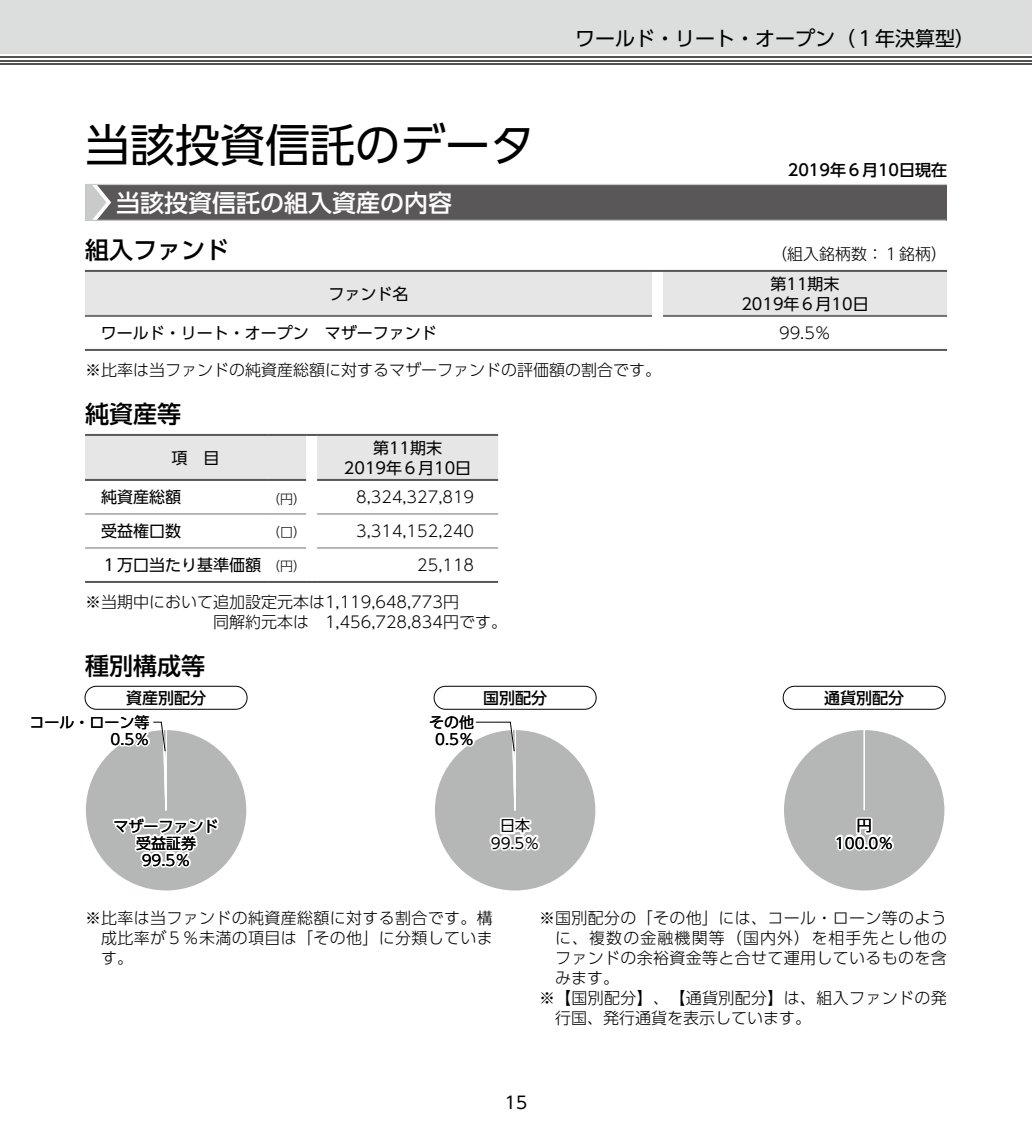
<style>
.page{position:relative;width:1032px;height:1134px;background:#fff}
.page>*{position:absolute;margin:0;border:0;box-sizing:border-box;transform-origin:0 0}
.t1{font:45px "UD Shin Go Pro";color:#000}
.t2{font:500 24px "UD Shin Go Pro";color:#000}
.t3{font:500 24px "UD Shin Go Pro";color:#fff}
.t4{font:20px "UD Shin Go Pro";color:#000}
.t5{font:17px "UD Shin Go Pro";color:#000}
.t6{font:300 16px/20px "UD Shin Go Pro";color:#000}
.t7{font:300 16px/20px "UD Shin Go Pro";letter-spacing:.02em;color:#000;text-align:justify}
.t8{font:16px/20px "UD Shin Go Pro";color:#000;text-align:center}
.t9{font:500 16px "UD Shin Go Pro";color:#000}
.t10{font:300 16px "UD Shin Go Pro";letter-spacing:.07em;color:#000}
.t11{font:15px/17px "UD Shin Go Pro";color:#000;text-align:center}
.t12{font:300 13px "UD Shin Go Pro";color:#000}
.s1{font-weight:300;font-size:13px}
</style>
<div class="page">
<div style="left:0;top:0;width:1032px;height:54px;background:#dcdddd"></div>
<hr style="left:0;top:63px;width:1032px;height:2px;background:#545251">
<hr style="left:0;top:60px;width:1032px;height:1px;background:#545251">
<hr style="left:0;top:56px;width:1032px;height:2px;background:#545251">
<div style="left:85px;top:184px;width:862px;height:36px;background:#595757"></div>
<hr style="left:85px;top:220px;width:861px;height:1px;background:#c9caca">
<hr style="left:85px;top:184px;width:862px;height:1px;background:#c9caca">
<svg style="left:85px;top:185px;width:26px;height:35px"></svg>
<div style="left:85px;top:270px;width:862px;height:45px;background:#e6e6e6"></div>
<hr style="left:663px;top:270px;width:284px;height:2px;background:#595757">
<hr style="left:85px;top:349px;width:567px;height:2px;background:#595757">
<svg style="left:652px;top:349px;width:11px;height:2px"></svg>
<hr style="left:663px;top:349px;width:284px;height:2px;background:#595757">
<hr style="left:85px;top:315px;width:567px;height:2px;background:#727171">
<hr style="left:663px;top:315px;width:284px;height:2px;background:#727171">
<div style="left:85px;top:434px;width:413px;height:46px;background:#e6e6e6"></div>
<hr style="left:317px;top:434px;width:181px;height:2px;background:#595757">
<hr style="left:85px;top:479px;width:182px;height:2px;background:#595757">
<hr style="left:267px;top:479px;width:39px;height:2px;background:#595757">
<hr style="left:85px;top:581px;width:182px;height:2px;background:#595757">
<hr style="left:267px;top:581px;width:39px;height:2px;background:#595757">
<svg style="left:306px;top:581px;width:11px;height:2px"></svg>
<hr style="left:317px;top:581px;width:181px;height:2px;background:#595757">
<hr style="left:317px;top:479px;width:181px;height:2px;background:#595757">
<hr style="left:85px;top:514px;width:182px;height:1px;background:#727171">
<hr style="left:267px;top:514px;width:39px;height:1px;background:#727171">
<hr style="left:317px;top:514px;width:181px;height:1px;background:#727171">
<hr style="left:85px;top:548px;width:182px;height:1px;background:#727171">
<hr style="left:267px;top:548px;width:39px;height:1px;background:#727171">
<hr style="left:317px;top:548px;width:181px;height:1px;background:#727171">
<div style="left:85px;top:729px;width:162px;height:162px;background:#b5b6b6;border-radius:81px"></div>
<div style="left:78px;top:718px;width:8px;height:7px;border:4px solid #fff;border-radius:50%"></div>
<svg style="left:87px;top:721px;width:135px;height:170px"></svg>
<div style="left:85px;top:686px;width:162px;height:23px;border:1px solid #000;border-radius:11px"></div>
<div style="left:434px;top:729px;width:162px;height:162px;background:#b5b6b6;border-radius:81px"></div>
<svg style="left:434px;top:707px;width:110px;height:184px"></svg>
<div style="left:434px;top:686px;width:162px;height:23px;border:1px solid #000;border-radius:11px"></div>
<div style="left:783px;top:729px;width:162px;height:162px;background:#b5b6b6;border-radius:50%"></div>
<hr style="left:863px;top:729px;width:2px;height:81px;background:#fff">
<svg style="left:835px;top:817px;width:59px;height:34px"></svg>
<div style="left:783px;top:686px;width:162px;height:23px;border:1px solid #000;border-radius:11px"></div>
<h1 class="t1" style="left:85px;top:108px;width:451px">当該投資信託のデータ</h1>
<p class="t4" style="left:575px;top:22px;width:401px">ワールド・リート・オープン（１年決算型）</p>
<p class="t9" style="left:788px;top:157px;width:161px">2019年６月10日現在</p>
<h2 class="t3" style="left:116px;top:183px;width:337px">当該投資信託の組入資産の内容</h2>
<h2 class="t2" style="left:85px;top:230px;width:145px">組入ファンド</h2>
<p class="t6" style="left:771px;top:243px;width:177px">（組入銘柄数：１銘柄）</p>
<p class="t8" style="left:328px;top:283px;width:81px">ファンド名</p>
<p class="t8" style="left:741px;top:273px;width:129px">第11期末<br>2019年６月10日</p>
<p class="t8" style="left:101px;top:322px;width:337px">ワールド・リート・オープン　マザーファンド</p>
<p class="t7" style="left:779px;top:322px;width:53px">99.5％</p>
<p class="t6" style="left:85px;top:359px;width:577px">※比率は当ファンドの純資産総額に対するマザーファンドの評価額の割合です。</p>
<h2 class="t2" style="left:85px;top:394px;width:97px">純資産等</h2>
<p class="t8" style="left:172px;top:447px;width:49px">項　目</p>
<p class="t8" style="left:344px;top:437px;width:129px">第11期末<br>2019年６月10日</p>
<p class="t8" style="left:101px;top:487px;width:81px">純資産総額</p>
<p class="t12" style="left:267px;top:488px;width:40px">（円）</p>
<p class="t6" style="left:356px;top:487px;width:119px">8,324,327,819</p>
<p class="t8" style="left:101px;top:520px;width:81px">受益権口数</p>
<p class="t12" style="left:267px;top:522px;width:40px">（口）</p>
<p class="t6" style="left:356px;top:520px;width:119px">3,314,152,240</p>
<p class="t8" style="left:101px;top:554px;width:207px">１万口当たり基準価額<span class="s1">（円）</span></p>
<p class="t7" style="left:417px;top:554px;width:58px">25,118</p>
<p class="t6" style="left:213px;top:591px;width:295px;text-indent:-128px">※当期中において追加設定元本は1,119,648,773円<br>同解約元本は　1,456,728,834円です。</p>
<h2 class="t2" style="left:85px;top:646px;width:121px">種別構成等</h2>
<p class="t11" style="left:29px;top:713px;width:121px;text-align:right">コール・ローン等<br>0.5％</p>
<p class="t9" style="left:126px;top:685px;width:81px">資産別配分</p>
<p class="t9" style="left:824px;top:685px;width:81px">通貨別配分</p>
<p class="t9" style="left:483px;top:685px;width:65px">国別配分</p>
<p class="t11" style="left:429px;top:713px;width:47px">その他<br>0.5％</p>
<p class="t11" style="left:114px;top:817px;width:107px">マザーファンド受益証券<br>99.5％</p>
<p class="t11" style="left:491px;top:817px;width:50px">日本<br>99.5％</p>
<p class="t11" style="left:835px;top:817px;width:60px">円<br>100.0％</p>
<p class="t7" style="left:101px;top:907px;width:393px;text-indent:-16px">※比率は当ファンドの純資産総額に対する割合です。構成比率が５％未満の項目は「その他」に分類しています。</p>
<p class="t7" style="left:539px;top:907px;width:409px">※国別配分の「その他」には、コール・ローン等のよう</p>
<p class="t10" style="left:555px;top:925px;width:393px">に、複数の金融機関等（国内外）を相手先とし他の</p>
<p class="t7" style="left:555px;top:947px;width:393px">ファンドの余裕資金等と合せて運用しているものを含</p>
<p class="t7" style="left:555px;top:967px;width:65px">みます。</p>
<p class="t7" style="left:539px;top:987px;width:409px">※【国別配分】、【通貨別配分】は、組入ファンドの発</p>
<p class="t6" style="left:555px;top:1007px;width:257px">行国、発行通貨を表示しています。</p>
<p class="t5" style="left:505px;top:1089px;width:24px">15</p>
</div>
